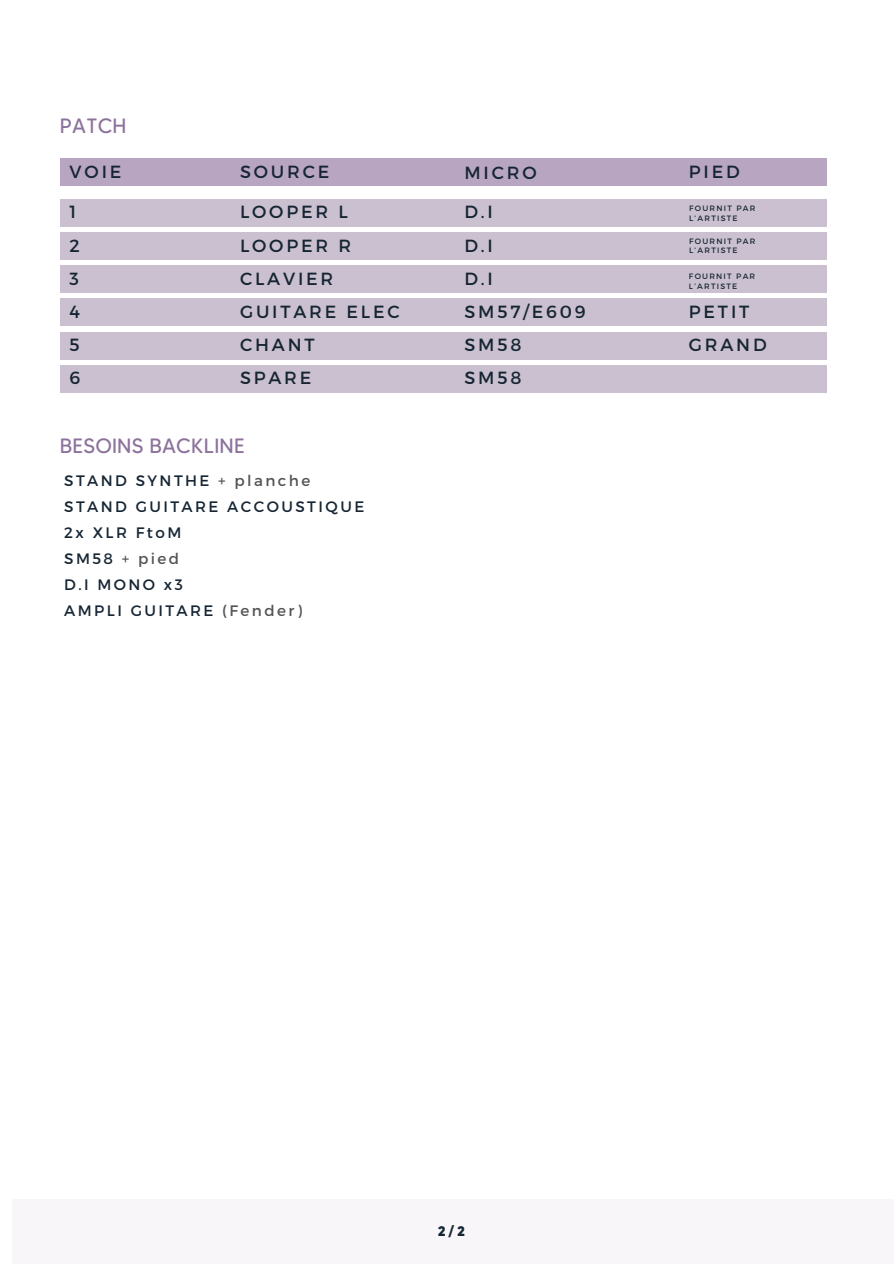
<style>
.page{position:relative;width:894px;height:1264px;background:#fff}
.page>*{position:absolute;margin:0;border:0;box-sizing:border-box;transform-origin:0 0}
.t1{font:20.7px "MADE Tommy Soft";letter-spacing:.01em;color:#8c729c}
.t2{font:17.55px/33.2px "Montserrat";letter-spacing:.16em;color:#162533}
.t3{font:15.15px/25.8px "Montserrat";letter-spacing:.16em;color:#162533}
.t4{font:700 13.8px "MADE Tommy Soft";color:#162533}
.t5{font:7.8px/9.8px "Montserrat";letter-spacing:.16em;color:#162533}
.s1{color:#545454}
</style>
<div class="page">
<div style="left:12px;top:1199px;width:881px;height:64px;background:#f8f6f9"></div>
<div style="left:60px;top:199px;width:766px;height:28px;background:#cac0cf"></div>
<div style="left:60px;top:232px;width:766px;height:28px;background:#cac0cf"></div>
<div style="left:60px;top:265px;width:766px;height:28px;background:#cac0cf"></div>
<div style="left:60px;top:298px;width:766px;height:28px;background:#cac0cf"></div>
<div style="left:60px;top:158px;width:766px;height:28px;background:#b7a5c2"></div>
<div style="left:60px;top:332px;width:766px;height:27px;background:#cac0cf"></div>
<div style="left:60px;top:365px;width:766px;height:28px;background:#cac0cf"></div>
<p class="t1" style="left:60px;top:113px;width:68px">PATCH</p>
<p class="t2" style="left:70px;top:154px;width:53px">VOIE</p>
<p class="t2" style="left:240px;top:154px;width:91px">SOURCE</p>
<p class="t2" style="left:464px;top:155px;width:74px">MICRO</p>
<p class="t2" style="left:688px;top:154px;width:52px">PIED</p>
<p class="t2" style="left:70px;top:195px;width:8px">1</p>
<p class="t2" style="left:240px;top:195px;width:109px">LOOPER L</p>
<p class="t2" style="left:70px;top:228px;width:12px">2</p>
<p class="t2" style="left:240px;top:228px;width:112px">LOOPER R</p>
<p class="t2" style="left:70px;top:261px;width:11px">3</p>
<p class="t2" style="left:240px;top:261px;width:95px">CLAVIER</p>
<p class="t2" style="left:70px;top:294px;width:12px">4</p>
<p class="t2" style="left:240px;top:294px;width:161px">GUITARE ELEC</p>
<p class="t2" style="left:70px;top:327px;width:12px">5</p>
<p class="t2" style="left:240px;top:327px;width:76px">CHANT</p>
<p class="t2" style="left:70px;top:361px;width:12px">6</p>
<p class="t2" style="left:240px;top:361px;width:73px">SPARE</p>
<p class="t1" style="left:60px;top:433px;width:186px">BESOINS BACKLINE</p>
<p class="t3" style="left:64px;top:467px;width:301px">STAND SYNTHE <span class="s1">+ planche<br></span>STAND GUITARE ACCOUSTIQUE<br>2x XLR FtoM<br>SM58 <span class="s1">+ pied<br></span>D.I MONO x3<br>AMPLI GUITARE <span class="s1">(Fender)</span></p>
<p class="t2" style="left:464px;top:195px;width:123px">D.I<br>D.I<br>D.I<br>SM57/E609<br>SM58<br>SM58</p>
<p class="t5" style="left:689px;top:203px;width:68px">FOURNIT PAR<br>L’ARTISTE</p>
<p class="t5" style="left:689px;top:235px;width:68px">FOURNIT PAR<br>L’ARTISTE</p>
<p class="t5" style="left:688px;top:271px;width:68px">FOURNIT PAR<br>L’ARTISTE</p>
<p class="t2" style="left:688px;top:294px;width:79px">PETIT<br>GRAND</p>
<p class="t4" style="left:437px;top:1222px;width:29px">2/2</p>
</div>
